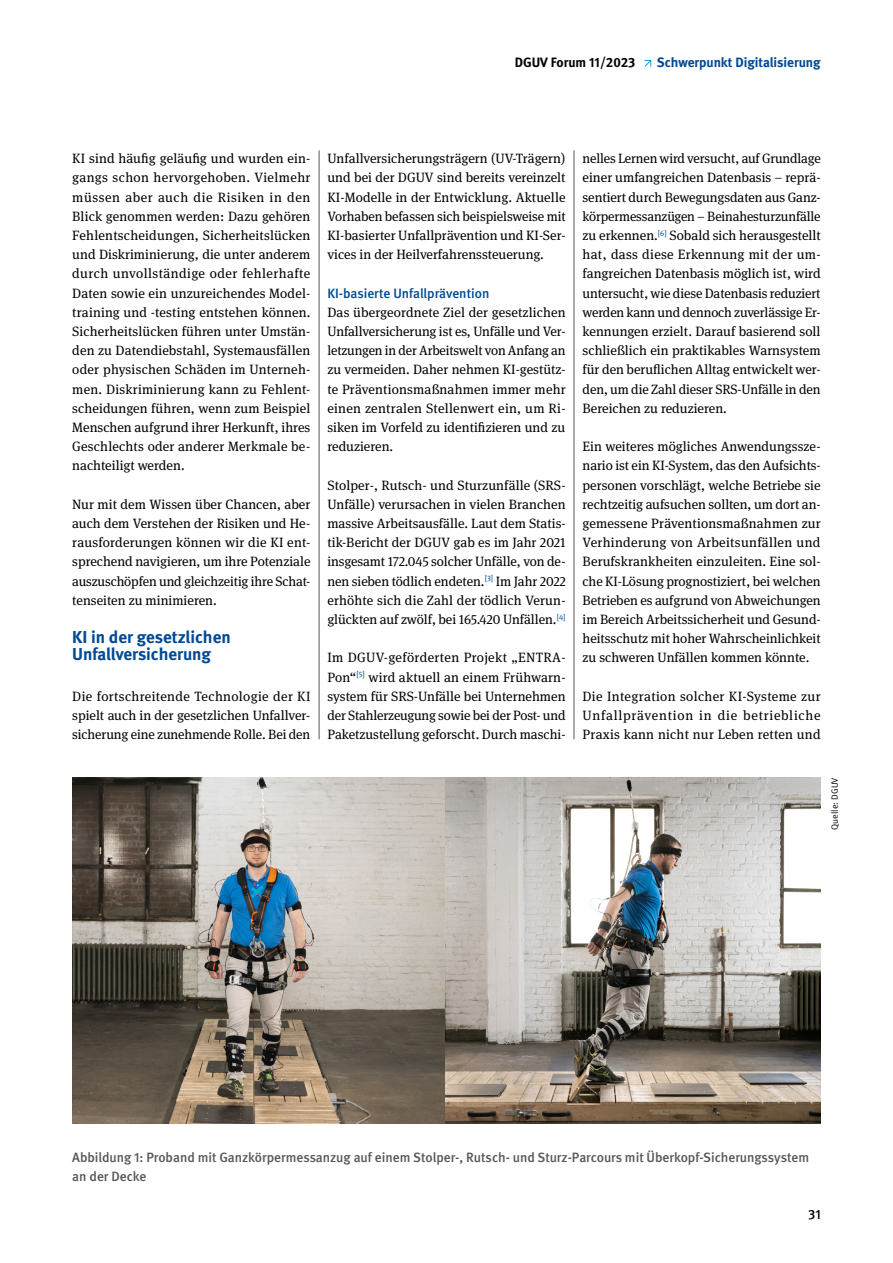
<style>
.page{position:relative;width:893px;height:1263px;background:#fff}
.page>*{position:absolute;margin:0;border:0;box-sizing:border-box;transform-origin:0 0}
.Zwischenheadline_Fli{font:700 17.25px/16.5px "DGUV Meta";color:#004994}
.Fließtext_book_9pt{font:13.5px/19.2px "DGUV Meta Serif";color:#000;text-align:justify}
.Bildunterschrift{font:500 13.5px/19.2px "DGUV Meta";color:#575756}
.Fließtext_book_9pt-2{font:500 13.5px "DGUV Meta";color:#004994}
.t1{font:700 13.5px "DGUV Meta";color:#004994}
.t2{font:700 13.5px "DGUV Meta";color:#000}
.t3{font:500 13.5px "DGUV Meta";color:#000}
.t4{font:9px "DGUV Meta";letter-spacing:.01em;color:#000}
</style>
<div class="page">
<svg style="left:644px;top:60px;width:7px;height:7px"></svg>
<hr style="left:319px;top:150px;width:1px;height:589px;background:#575756">
<img style="left:72px;top:778px;width:748px;height:345px">
<hr style="left:574px;top:150px;width:1px;height:589px;background:#575756">
<p class="t2" style="left:515px;top:54px;width:122px">DGUV Forum 11/2023</p>
<p class="t1" style="left:657px;top:54px;width:165px">Schwerpunkt Digitalisierung</p>
<p class="Fließtext_book_9pt" style="left:72px;top:149px;width:240px">KI sind häufig geläufig und wurden ein&shy;gangs schon hervorgehoben. Vielmehr müssen aber auch die Risiken in den Blick genommen werden: Dazu gehören Fehlentscheidungen, Sicherheitslücken und Diskriminierung, die unter anderem durch unvollständige oder fehlerhafte Daten sowie ein unzureichendes Model&shy;training und -testing entstehen können.<br>Sicherheitslücken führen unter Umstän&shy;den zu Datendiebstahl, Systemausfällen oder physischen Schäden im Unterneh&shy;men. Diskriminierung kann zu Fehlent&shy;scheidungen führen, wenn zum Beispiel Menschen aufgrund ihrer Herkunft, ihres Geschlechts oder anderer Merkmale be&shy;nachteiligt werden.</p>
<p class="Fließtext_book_9pt" style="left:72px;top:495px;width:240px">Nur mit dem Wissen über Chancen, aber auch dem Verstehen der Risiken und He&shy;rausforderungen können wir die KI ent&shy;sprechend navigieren, um ihre Potenziale auszuschöpfen und gleichzeitig ihre Schat&shy;tenseiten zu minimieren.</p>
<h4 class="Zwischenheadline_Fli" style="left:72px;top:629px;width:160px">KI in der gesetzlichen<br>Unfallversicherung</h4>
<p class="Fließtext_book_9pt" style="left:72px;top:687px;width:240px">Die fortschreitende Technologie der KI spielt auch in der gesetzlichen Unfallver&shy;sicherung eine zunehmende Rolle. Bei den</p>
<p class="Fließtext_book_9pt" style="left:327px;top:149px;width:240px">Unfallversicherungsträgern (UV-Trägern) und bei der DGUV sind bereits vereinzelt KI-Modelle in der Entwicklung. Aktuelle Vorhaben befassen sich beispielsweise mit KI-basierter Unfallprävention und KI-Ser&shy;vices in der Heilverfahrenssteuerung.</p>
<p class="Fließtext_book_9pt-2" style="left:327px;top:285px;width:163px">KI-basierte Unfallprävention</p>
<p class="Fließtext_book_9pt" style="left:327px;top:303px;width:240px">Das übergeordnete Ziel der gesetzlichen Unfallversicherung ist es, Unfälle und Ver&shy;letzungen in der Arbeitswelt von Anfang an zu vermeiden. Daher nehmen KI-gestütz&shy;te Präventionsmaßnahmen immer mehr einen zentralen Stellenwert ein, um Ri&shy;siken im Vorfeld zu identifizieren und zu reduzieren.</p>
<p class="Fließtext_book_9pt" style="left:327px;top:476px;width:240px">Stolper-, Rutsch- und Sturzunfälle (SRS-Unfälle) verursachen in vielen Branchen massive Arbeitsausfälle. Laut dem Statis&shy;tik-Bericht der DGUV gab es im Jahr 2021 insgesamt 172.045 solcher Unfälle, von de&shy;nen sieben tödlich endeten.<sup>[3]</sup> Im Jahr 2022 erhöhte sich die Zahl der tödlich Verun&shy;glückten auf zwölf, bei 165.420 Unfällen.<sup>[4]</sup></p>
<p class="Fließtext_book_9pt" style="left:327px;top:648px;width:240px">Im DGUV-geförderten Projekt „ENTRA-Pon“<sup>[5]</sup> wird aktuell an einem Frühwarn&shy;system für SRS-Unfälle bei Unternehmen der Stahlerzeugung sowie bei der Post- und Paketzustellung geforscht. Durch maschi-</p>
<p class="Fließtext_book_9pt" style="left:583px;top:149px;width:240px">nelles Lernen wird versucht, auf Grundlage einer umfangreichen Datenbasis – reprä&shy;sentiert durch Bewegungsdaten aus Ganz&shy;körpermessanzügen – Beinahesturzunfälle zu erkennen.<sup>[6]</sup> Sobald sich herausgestellt hat, dass diese Erkennung mit der um&shy;fangreichen Datenbasis möglich ist, wird untersucht, wie diese Datenbasis reduziert werden kann und dennoch zuverlässige Er&shy;kennungen erzielt. Darauf basierend soll schließlich ein praktikables Warnsystem für den beruflichen Alltag entwickelt wer&shy;den, um die Zahl dieser SRS-Unfälle in den Bereichen zu reduzieren.</p>
<p class="Fließtext_book_9pt" style="left:583px;top:437px;width:240px">Ein weiteres mögliches Anwendungssze&shy;nario ist ein KI-System, das den Aufsichts&shy;personen vorschlägt, welche Betriebe sie rechtzeitig aufsuchen sollten, um dort an&shy;gemessene Präventionsmaßnahmen zur Verhinderung von Arbeitsunfällen und Berufskrankheiten einzuleiten. Eine sol&shy;che KI-Lösung prognostiziert, bei welchen Betrieben es aufgrund von Abweichungen im Bereich Arbeitssicherheit und Gesund&shy;heitsschutz mit hoher Wahrscheinlichkeit zu schweren Unfällen kommen könnte.</p>
<p class="Fließtext_book_9pt" style="left:583px;top:687px;width:240px">Die Integration solcher KI-Systeme zur Unfallprävention in die betriebliche Praxis kann nicht nur Leben retten und</p>
<p class="t4" style="left:830px;top:830px;width:54px;rotate:-90deg">Quelle: DGUV</p>
<p class="Bildunterschrift" style="left:72px;top:1148px;width:738px">Abbildung 1: Proband mit Ganzkörpermessanzug auf einem Stolper-, Rutsch- und Sturz-Parcours mit Überkopf-Sicherungssystem an der Decke</p>
<p class="t3" style="left:808px;top:1207px;width:14px">31</p>
</div>
